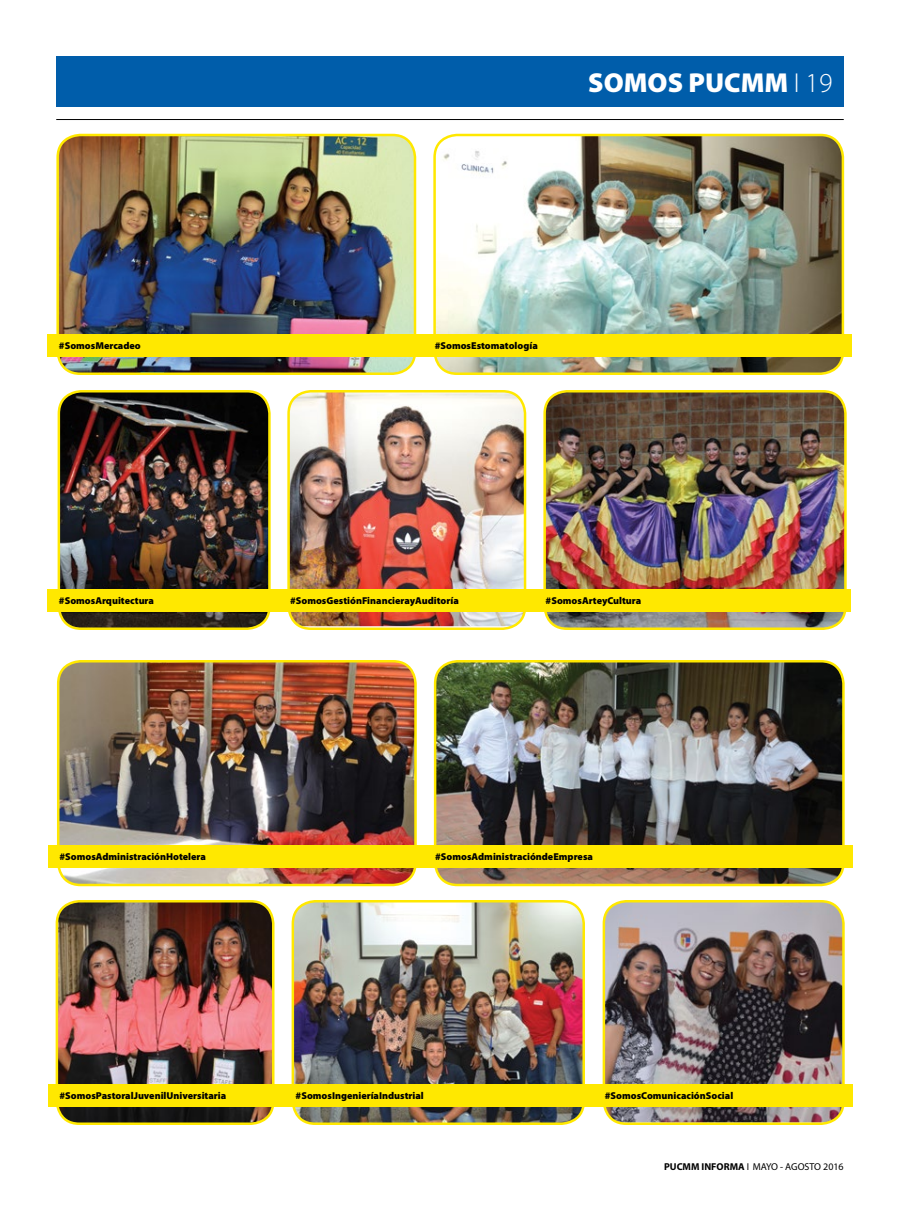
<style>
.page{position:relative;width:900px;height:1215px;background:#fff}
.page>*{position:absolute;margin:0;border:0;box-sizing:border-box;transform-origin:0 0}
.t1{font:900 27.5px "Myriad Pro";color:#fff}
.t2{font:900 10px "Myriad Pro";color:#000}
.t3{font:10px "Myriad Pro";color:#000}
.s1{font-weight:300}
.s2{font-weight:700}
</style>
<div class="page">
<div style="left:56px;top:56px;width:788px;height:50px;background:#005daa"></div>
<hr style="left:56px;top:119px;width:788px;height:1px;background:#000">
<img style="left:436px;top:135px;width:407px;height:238px">
<div style="left:433px;top:134px;width:411px;height:241px;border:2px solid #ffe800;border-radius:22px"></div>
<div style="left:423px;top:334px;width:429px;height:23px;background:#ffe800"></div>
<img style="left:59px;top:135px;width:356px;height:237px">
<div style="left:56px;top:134px;width:360px;height:241px;border:2px solid #ffe800;border-radius:23px"></div>
<div style="left:48px;top:334px;width:378px;height:23px;background:#ffe800"></div>
<img style="left:59px;top:392px;width:209px;height:237px">
<div style="left:58px;top:390px;width:213px;height:240px;border:2px solid #ffe800;border-radius:22px"></div>
<div style="left:48px;top:589px;width:231px;height:23px;background:#ffe800"></div>
<img style="left:290px;top:391px;width:235px;height:235px">
<div style="left:287px;top:390px;width:239px;height:240px;border:2px solid #ffe800;border-radius:22px"></div>
<img style="left:546px;top:392px;width:298px;height:236px">
<div style="left:543px;top:390px;width:304px;height:240px;border:2px solid #ffe800;border-radius:22px"></div>
<div style="left:534px;top:589px;width:317px;height:23px;background:#ffe800"></div>
<img style="left:435px;top:662px;width:408px;height:223px">
<div style="left:434px;top:660px;width:411px;height:226px;border:2px solid #ffe800;border-radius:22px"></div>
<div style="left:424px;top:845px;width:429px;height:23px;background:#ffe800"></div>
<img style="left:58px;top:661px;width:358px;height:224px">
<div style="left:57px;top:660px;width:360px;height:226px;border:2px solid #ffe800;border-radius:23px"></div>
<div style="left:48px;top:845px;width:376px;height:23px;background:#ffe800"></div>
<img style="left:57px;top:903px;width:215px;height:221px">
<div style="left:56px;top:900px;width:219px;height:225px;border:2px solid #ffe800;border-radius:22px"></div>
<img style="left:293px;top:901px;width:291px;height:223px">
<div style="left:292px;top:900px;width:293px;height:225px;border:2px solid #ffe800;border-radius:22px"></div>
<div style="left:284px;top:1084px;width:310px;height:23px;background:#ffe800"></div>
<img style="left:604px;top:902px;width:238px;height:221px">
<div style="left:603px;top:900px;width:242px;height:225px;border:2px solid #ffe800;border-radius:22px"></div>
<div style="left:594px;top:1084px;width:259px;height:23px;background:#ffe800"></div>
<div style="left:279px;top:589px;width:255px;height:23px;background:#ffe800"></div>
<div style="left:48px;top:1084px;width:236px;height:23px;background:#ffe800"></div>
<h1 class="t1" style="left:588px;top:67px;width:246px">SOMOS PUCMM <span class="s1">I 19</span></h1>
<p class="t2" style="left:59px;top:340px;width:83px">#SomosMercadeo</p>
<p class="t2" style="left:435px;top:340px;width:105px">#SomosEstomatología</p>
<p class="t2" style="left:59px;top:595px;width:97px">#SomosArquitectura</p>
<p class="t2" style="left:546px;top:595px;width:97px">#SomosArteyCultura</p>
<p class="t2" style="left:290px;top:595px;width:170px">#SomosGestiónFinancierayAuditoría</p>
<p class="t2" style="left:59px;top:851px;width:148px">#SomosAdministraciónHotelera</p>
<p class="t2" style="left:435px;top:851px;width:159px">#SomosAdministracióndeEmpresa</p>
<p class="t2" style="left:59px;top:1090px;width:168px">#SomosPastoralJuvenilUniversitaria</p>
<p class="t2" style="left:296px;top:1090px;width:130px">#SomosIngenieríaIndustrial</p>
<p class="t2" style="left:605px;top:1090px;width:130px">#SomosComunicaciónSocial</p>
<p class="t3" style="left:664px;top:1160px;width:181px"><span class="s2">PUCMM INFORMA</span> I MAYO - AGOSTO 2016</p>
</div>
